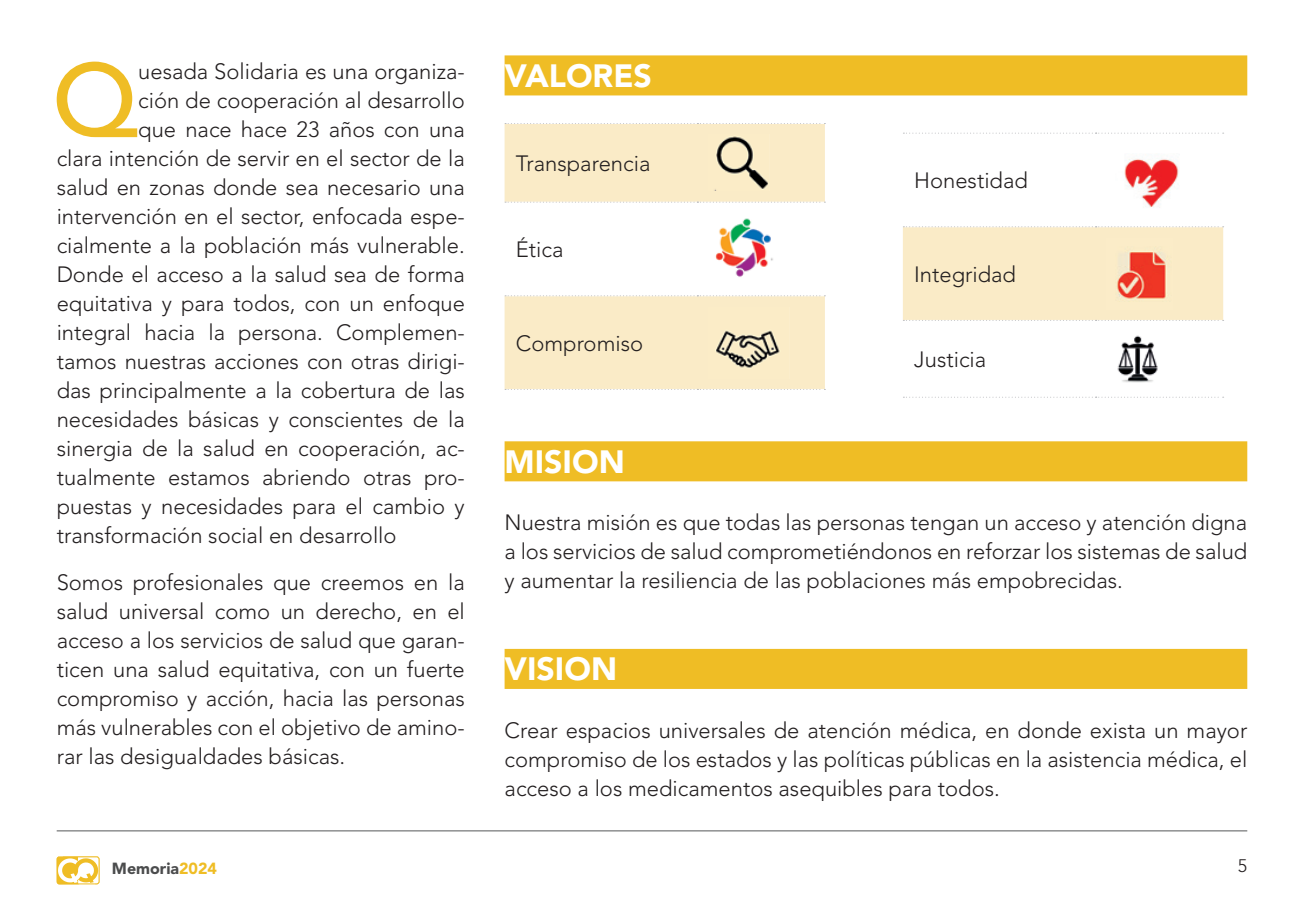
<style>
.page{position:relative;width:1304px;height:908px;background:#fff}
.page>*{position:absolute;margin:0;border:0;box-sizing:border-box;transform-origin:0 0}
.t1{font:500 104px "Avenir LT Std";color:#efbd25}
.t2{font:900 32px "Avenir LT Std";color:#fff}
.t3{font:300 22px/29px "Avenir LT Std";color:#231f20;text-align:justify}
.t4{font:300 18px "Avenir LT Std";color:#231f20}
.t5{font:900 16px "Avenir LT Std";color:#4b4c4d}
.s1{color:#efbd25}
</style>
<div class="page">
<svg style="left:57px;top:856px;width:42px;height:27px"></svg>
<hr style="left:57px;top:830px;width:1190px;height:1px;background:#57585a">
<div style="left:505px;top:55px;width:742px;height:40px;background:#efbd25"></div>
<div style="left:505px;top:123px;width:320px;height:79px;background:#faebc7"></div>
<div style="left:505px;top:295px;width:320px;height:95px;background:#faebc7"></div>
<img style="left:709px;top:135px;width:61px;height:56px">
<img style="left:715px;top:218px;width:58px;height:59px">
<img style="left:709px;top:307px;width:80px;height:71px">
<svg style="left:903px;top:133px;width:321px;height:1px"></svg>
<div style="left:903px;top:226px;width:321px;height:95px;background:#faebc7"></div>
<svg style="left:903px;top:396px;width:321px;height:1px"></svg>
<img style="left:1124px;top:159px;width:55px;height:49px">
<img style="left:1107px;top:238px;width:66px;height:71px">
<img style="left:1117px;top:335px;width:41px;height:48px">
<div style="left:505px;top:441px;width:742px;height:40px;background:#efbd25"></div>
<div style="left:505px;top:648px;width:742px;height:40px;background:#efbd25"></div>
<h1 class="t1" style="left:52px;top:41px;width:88px">Q</h1>
<p class="t3" style="left:138px;top:57px;width:328px">uesada Solidaria es una organiza-</p>
<p class="t3" style="left:138px;top:86px;width:328px">ción de cooperación al desarrollo</p>
<p class="t3" style="left:138px;top:115px;width:328px">que nace hace 23 años con una</p>
<p class="t3" style="left:57px;top:144px;width:410px">clara intención de servir en el sector de la</p>
<p class="t3" style="left:57px;top:173px;width:410px">salud en zonas donde sea necesario una</p>
<p class="t3" style="left:57px;top:202px;width:410px">intervención en el sector, enfocada espe-</p>
<p class="t3" style="left:57px;top:231px;width:410px">cialmente a la población más vulnerable.</p>
<p class="t3" style="left:57px;top:260px;width:410px">Donde el acceso a la salud sea de forma</p>
<p class="t3" style="left:57px;top:289px;width:410px">equitativa y para todos, con un enfoque</p>
<p class="t3" style="left:57px;top:318px;width:410px">integral hacia la persona. Complemen-</p>
<p class="t3" style="left:57px;top:347px;width:410px">tamos nuestras acciones con otras dirigi-</p>
<p class="t3" style="left:57px;top:376px;width:410px">das principalmente a la cobertura de las</p>
<p class="t3" style="left:57px;top:405px;width:410px">necesidades básicas y conscientes de la</p>
<p class="t3" style="left:57px;top:434px;width:410px">sinergia de la salud en cooperación, ac-</p>
<p class="t3" style="left:57px;top:463px;width:410px">tualmente estamos abriendo otras pro-</p>
<p class="t3" style="left:57px;top:492px;width:410px">puestas y necesidades para el cambio y</p>
<p class="t3" style="left:57px;top:521px;width:341px">transformación social en desarrollo</p>
<p class="t3" style="left:57px;top:567px;width:410px">Somos profesionales que creemos en la salud universal como un derecho, en el acceso a los servicios de salud que garan&shy;ticen una salud equitativa, con un fuerte compromiso y acción, hacia las personas más vulnerables con el objetivo de amino&shy;rar las desigualdades básicas.</p>
<h2 class="t2" style="left:505px;top:56px;width:149px">VALORES</h2>
<p class="t3" style="left:516px;top:149px;width:136px">Transparencia</p>
<p class="t3" style="left:516px;top:235px;width:49px">Ética</p>
<p class="t3" style="left:516px;top:329px;width:129px">Compromiso</p>
<h2 class="t2" style="left:505px;top:442px;width:122px">MISION</h2>
<p class="t3" style="left:914px;top:166px;width:115px">Honestidad</p>
<p class="t3" style="left:914px;top:260px;width:103px">Integridad</p>
<p class="t3" style="left:914px;top:345px;width:74px">Justicia</p>
<p class="t3" style="left:505px;top:507px;width:744px">Nuestra misión es que todas las personas tengan un acceso y atención digna a los servicios de salud comprometiéndonos en reforzar los sistemas de salud y aumentar la resiliencia de las poblaciones más empobrecidas.</p>
<h2 class="t2" style="left:505px;top:649px;width:114px">VISION</h2>
<p class="t3" style="left:505px;top:715px;width:744px">Crear espacios universales de atención médica, en donde exista un mayor compromiso de los estados y las políticas públicas en la asistencia médica, el acceso a los medicamentos asequibles para todos.</p>
<p class="t5" style="left:112px;top:858px;width:107px">Memoria<span class="s1">2024</span></p>
<p class="t4" style="left:1238px;top:855px;width:11px">5</p>
</div>
